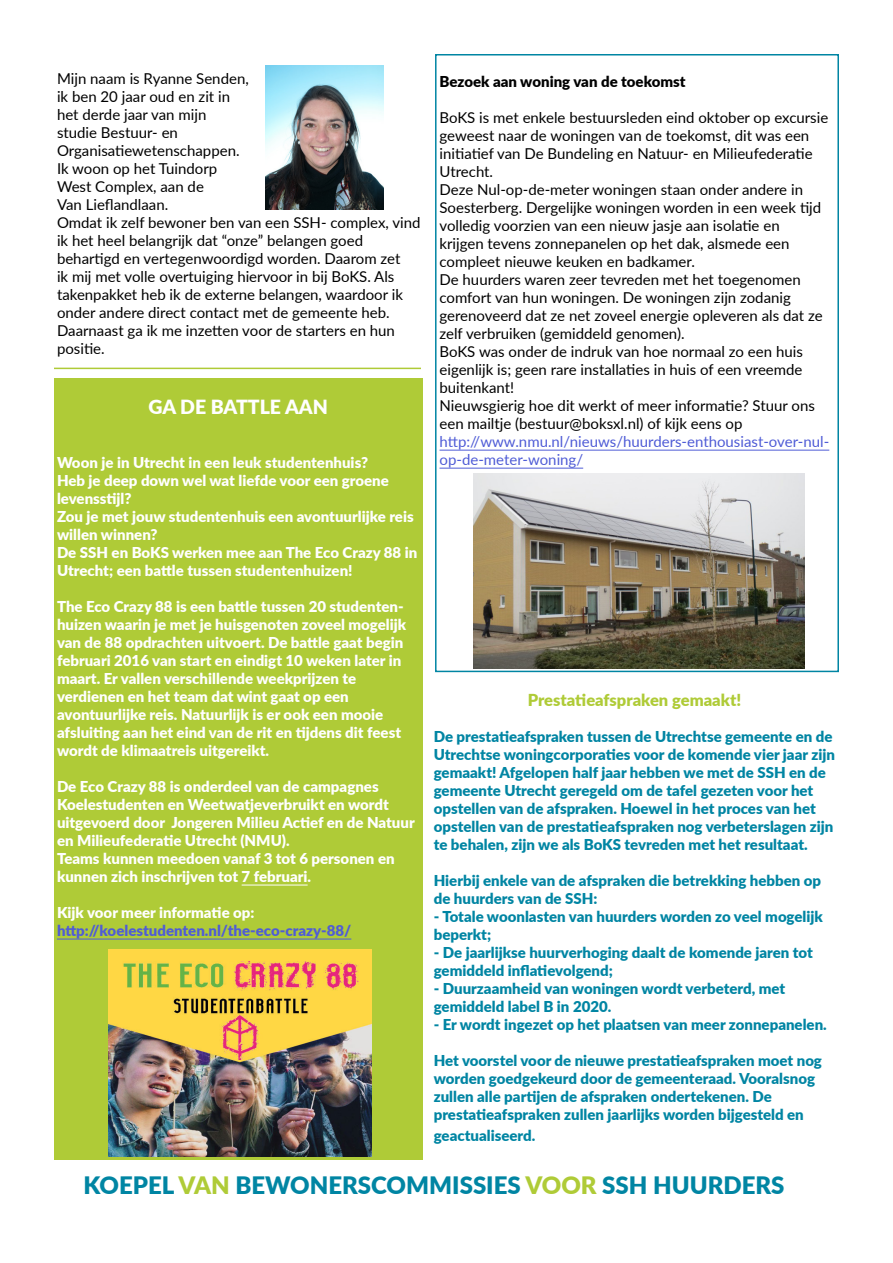
<style>
.page{position:relative;width:893px;height:1263px;background:#fff}
.page>*{position:absolute;margin:0;border:0;box-sizing:border-box;transform-origin:0 0}
.t1{font:900 24px "Lato";color:#0085a3}
.t2{font:900 19.5px "Lato";color:#fff}
.t3{font:900 16.5px "Lato";color:#afcb37}
.t4{font:15px/18px "Lato";color:#000}
.t5{font:900 15px/18px "Lato";color:#0085a3}
.t6{font:900 15px/18px "Lato";color:#fff}
.t7{font:15px/18px "Lato";color:#4f5cd6}
.t8{font:900 15px "Lato";color:#4f5cd6}
.t9{font:900 15px "Lato";color:#000}
.s1{color:#afcb37}
</style>
<div class="page">
<hr style="left:54px;top:368px;width:367px;height:1px;background:#afcb37">
<div style="left:54px;top:378px;width:368px;height:782px;background:#afcb37"></div>
<hr style="left:242px;top:885px;width:66px;height:1px;background:#fff">
<hr style="left:57px;top:939px;width:294px;height:1px;background:#4f5cd6">
<img style="left:109px;top:949px;width:262px;height:208px">
<hr style="left:440px;top:450px;width:389px;height:1px;background:#4f5cd6">
<hr style="left:440px;top:468px;width:143px;height:1px;background:#4f5cd6">
<div style="left:435px;top:54px;width:404px;height:618px;border:2px solid #0085a3"></div>
<img style="left:473px;top:473px;width:332px;height:195px">
<img style="left:265px;top:66px;width:118px;height:144px">
<p class="t4" style="left:57px;top:69px;width:193px">Mijn naam is Ryanne Senden,</p>
<p class="t4" style="left:57px;top:87px;width:175px">ik ben 20 jaar oud en zit in</p>
<p class="t4" style="left:57px;top:105px;width:151px">het derde jaar van mijn</p>
<p class="t4" style="left:57px;top:123px;width:122px">studie Bestuur- en</p>
<p class="t4" style="left:57px;top:141px;width:184px">Organisatiewetenschappen.</p>
<p class="t4" style="left:57px;top:159px;width:162px">Ik woon op het Tuindorp</p>
<p class="t4" style="left:57px;top:177px;width:148px">West Complex, aan de</p>
<p class="t4" style="left:57px;top:195px;width:113px">Van Lieflandlaan.</p>
<p class="t4" style="left:57px;top:213px;width:365px">Omdat ik zelf bewoner ben van een SSH- complex, vind ik het heel belangrijk dat “onze” belangen goed</p>
<p class="t4" style="left:57px;top:249px;width:347px">behartigd en vertegenwoordigd worden. Daarom zet ik mij met volle overtuiging hiervoor in bij BoKS. Als takenpakket heb ik de externe belangen, waardoor ik onder andere direct contact met de gemeente heb.<br>Daarnaast ga ik me inzetten voor de starters en hun positie.</p>
<p class="t9" style="left:440px;top:70px;width:248px">Bezoek aan woning van de toekomst</p>
<p class="t4" style="left:440px;top:108px;width:390px">BoKS is met enkele bestuursleden eind oktober op excursie geweest naar de woningen van de toekomst, dit was een initiatief van De Bundeling en Natuur- en Milieufederatie Utrecht.</p>
<p class="t4" style="left:440px;top:180px;width:365px">Deze Nul-op-de-meter woningen staan onder andere in</p>
<p class="t4" style="left:440px;top:198px;width:383px">Soesterberg. Dergelijke woningen worden in een week tijd volledig voorzien van een nieuw jasje aan isolatie en</p>
<p class="t4" style="left:440px;top:234px;width:351px">krijgen tevens zonnepanelen op het dak, alsmede een</p>
<p class="t4" style="left:440px;top:252px;width:257px">compleet nieuwe keuken en badkamer.</p>
<p class="t4" style="left:440px;top:270px;width:363px">De huurders waren zeer tevreden met het toegenomen</p>
<p class="t4" style="left:440px;top:288px;width:353px">comfort van hun woningen. De woningen zijn zodanig</p>
<p class="t4" style="left:440px;top:306px;width:385px">gerenoveerd dat ze net zoveel energie opleveren als dat ze zelf verbruiken (gemiddeld genomen).</p>
<p class="t4" style="left:440px;top:342px;width:365px">BoKS was onder de indruk van hoe normaal zo een huis</p>
<p class="t4" style="left:440px;top:360px;width:364px">eigenlijk is; geen rare installaties in huis of een vreemde buitenkant!</p>
<p class="t4" style="left:440px;top:396px;width:377px">Nieuwsgierig hoe dit werkt of meer informatie? Stuur ons een mailtje (bestuur@boksxl.nl) of kijk eens op</p>
<p class="t7" style="left:440px;top:432px;width:391px">http://www.nmu.nl/nieuws/huurders-enthousiast-over-nul&shy;op-de-meter-woning/</p>
<p class="t2" style="left:149px;top:392px;width:181px">GA DE BATTLE AAN</p>
<p class="t6" style="left:57px;top:452px;width:313px">Woon je in Utrecht in een leuk studentenhuis?</p>
<p class="t6" style="left:57px;top:470px;width:333px">Heb je deep down wel wat liefde voor een groene levensstijl?</p>
<p class="t6" style="left:57px;top:506px;width:358px">Zou je met jouw studentenhuis een avontuurlijke reis willen winnen?</p>
<p class="t6" style="left:57px;top:542px;width:362px">De SSH en BoKS werken mee aan The Eco Crazy 88 in<br>Utrecht; een battle tussen studentenhuizen!</p>
<p class="t6" style="left:57px;top:596px;width:351px">The Eco Crazy 88 is een battle tussen 20 studenten&shy;huizen waarin je met je huisgenoten zoveel mogelijk van de 88 opdrachten uitvoert. De battle gaat begin februari 2016 van start en eindigt 10 weken later in maart. Er vallen verschillende weekprijzen te</p>
<p class="t6" style="left:57px;top:686px;width:293px">verdienen en het team dat wint gaat op een</p>
<p class="t6" style="left:57px;top:704px;width:346px">avontuurlijke reis. Natuurlijk is er ook een mooie afsluiting aan het eind van de rit en tijdens dit feest wordt de klimaatreis uitgereikt.</p>
<p class="t6" style="left:57px;top:776px;width:359px">De Eco Crazy 88 is onderdeel van de campagnes Koelestudenten en Weetwatjeverbruikt en wordt uitgevoerd door Jongeren Milieu Actief en de Natuur en Milieufederatie Utrecht (NMU).</p>
<p class="t6" style="left:57px;top:848px;width:339px">Teams kunnen meedoen vanaf 3 tot 6 personen en kunnen zich inschrijven tot 7 februari.</p>
<p class="t6" style="left:57px;top:902px;width:199px">Kijk voor meer informatie op:</p>
<p class="t8" style="left:57px;top:919px;width:296px">http://koelestudenten.nl/the-eco-crazy-88/</p>
<p class="t3" style="left:528px;top:687px;width:215px">Prestatieafspraken gemaakt!</p>
<p class="t5" style="left:434px;top:726px;width:403px">De prestatieafspraken tussen de Utrechtse gemeente en de Utrechtse woningcorporaties voor de komende vier jaar zijn gemaakt! Afgelopen half jaar hebben we met de SSH en de gemeente Utrecht geregeld om de tafel gezeten voor het opstellen van de afspraken. Hoewel in het proces van het opstellen van de prestatieafspraken nog verbeterslagen zijn te behalen, zijn we als BoKS tevreden met het resultaat.</p>
<p class="t5" style="left:434px;top:870px;width:389px">Hierbij enkele van de afspraken die betrekking hebben op de huurders van de SSH:</p>
<p class="t5" style="left:434px;top:906px;width:391px">- Totale woonlasten van huurders worden zo veel mogelijk beperkt;</p>
<p class="t5" style="left:434px;top:942px;width:381px">- De jaarlijkse huurverhoging daalt de komende jaren tot gemiddeld inflatievolgend;</p>
<p class="t5" style="left:434px;top:978px;width:353px">- Duurzaamheid van woningen wordt verbeterd, met</p>
<p class="t5" style="left:434px;top:996px;width:179px">gemiddeld label B in 2020.</p>
<p class="t5" style="left:434px;top:1014px;width:395px">- Er wordt ingezet op het plaatsen van meer zonnepanelen.</p>
<p class="t5" style="left:434px;top:1050px;width:390px">Het voorstel voor de nieuwe prestatieafspraken moet nog worden goedgekeurd door de gemeenteraad. Vooralsnog zullen alle partijen de afspraken ondertekenen. De</p>
<p class="t5" style="left:434px;top:1102px;width:372px;line-height:21.6px">prestatieafspraken zullen jaarlijks worden bijgesteld en geactualiseerd.</p>
<p class="t1" style="left:83px;top:1167px;width:703px">KOEPEL <span class="s1">VAN</span> BEWONERSCOMMISSIES <span class="s1">VOOR</span> SSH HUURDERS</p>
</div>
